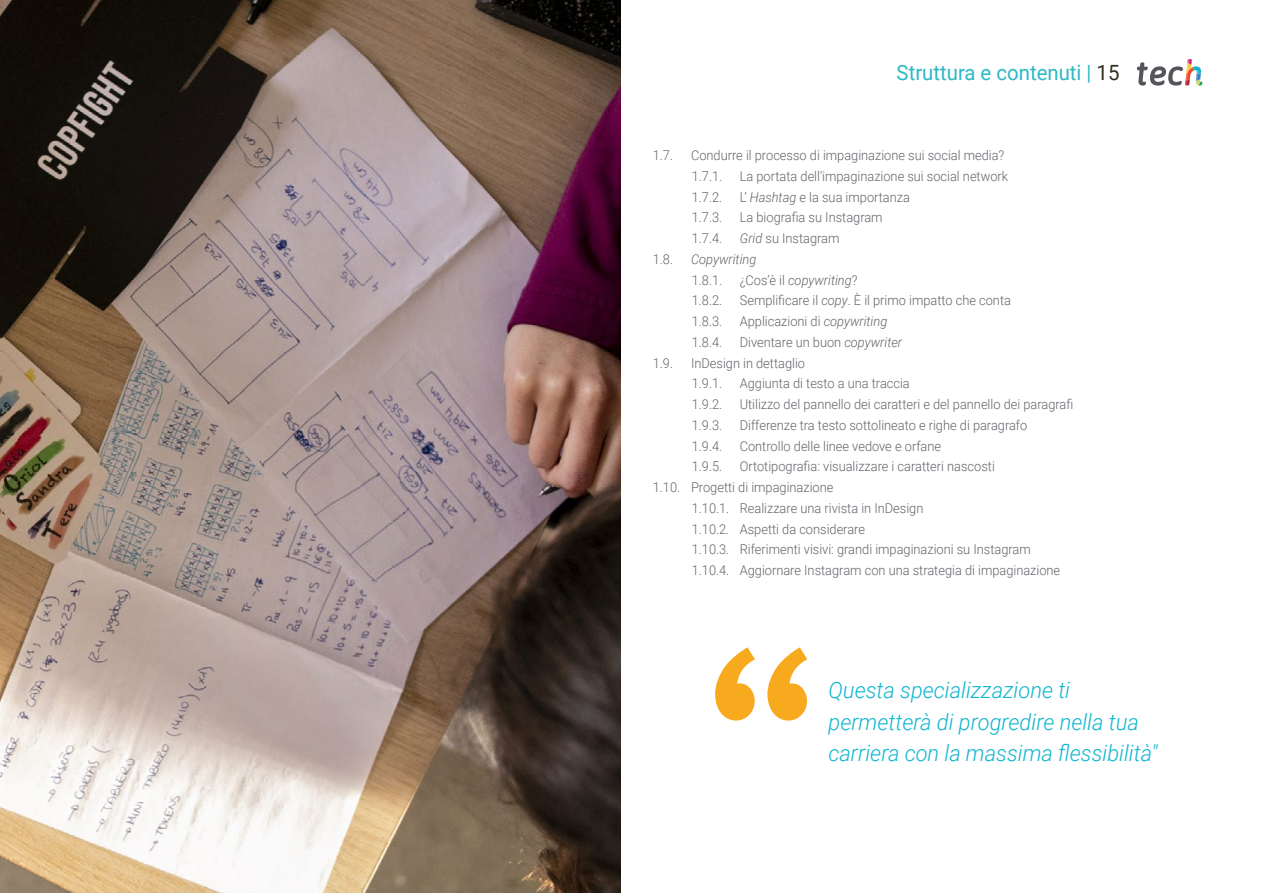
<style>
.page{position:relative;width:1263px;height:893px;background:#fff}
.page>*{position:absolute;margin:0;border:0;box-sizing:border-box;transform-origin:0 0}
.t1{font:italic 300 22.5px/31.5px "Roboto";color:#0fb6cf}
.t2{font:21px "Roboto";color:#2db8c5}
.t3{font:300 13.5px/20.7px "Roboto";color:#61646a;scale:.95 1}
.t4{font:italic 300 13.5px "Roboto";color:#61646a;scale:.95 1}
.s1{color:#312e20}
.s2{font-style:italic}
.s3{font-style:normal}
</style>
<div class="page">
<svg style="left:1137px;top:59px;width:65px;height:27px"></svg>
<svg style="left:715px;top:647px;width:92px;height:74px"></svg>
<img style="left:0;top:0;width:621px;height:893px">
<h2 class="t2" style="left:897px;top:57px;width:224px">Struttura e contenuti | <span class="s1">15</span></h2>
<p class="t3" style="left:653px;top:144px;width:23px">1.7.</p>
<p class="t3" style="left:691px;top:144px;width:331px">Condurre il processo di impaginazione sui social media?<br>1.7.1.</p>
<p class="t3" style="left:740px;top:165px;width:284px">La portata dell'impaginazione sui social network</p>
<p class="t3" style="left:692px;top:186px;width:34px">1.7.2.</p>
<p class="t3" style="left:740px;top:186px;width:181px">L’ <span class="s2">Hashtag</span> e la sua importanza</p>
<p class="t3" style="left:692px;top:207px;width:34px">1.7.3.</p>
<p class="t3" style="left:740px;top:207px;width:152px">La biografia su Instagram</p>
<p class="t3" style="left:692px;top:227px;width:34px">1.7.4.</p>
<p class="t3" style="left:740px;top:227px;width:107px"><span class="s2">Grid</span> su Instagram</p>
<p class="t3" style="left:653px;top:248px;width:23px">1.8.</p>
<p class="t4" style="left:691px;top:250px;width:70px">Copywriting</p>
<p class="t3" style="left:692px;top:269px;width:34px">1.8.1.</p>
<p class="t4" style="left:740px;top:270px;width:126px"><span class="s3">¿Cos’è il</span> copywriting<span class="s3">?</span></p>
<p class="t3" style="left:692px;top:290px;width:34px">1.8.2.</p>
<p class="t3" style="left:740px;top:290px;width:287px">Semplificare il <span class="s2">copy</span>. È il primo impatto che conta</p>
<p class="t3" style="left:692px;top:310px;width:34px">1.8.3.</p>
<p class="t3" style="left:740px;top:310px;width:157px">Applicazioni di <span class="s2">copywriting</span></p>
<p class="t3" style="left:692px;top:331px;width:34px">1.8.4.</p>
<p class="t3" style="left:740px;top:331px;width:172px">Diventare un buon <span class="s2">copywriter</span></p>
<p class="t3" style="left:653px;top:352px;width:23px">1.9.</p>
<p class="t3" style="left:691px;top:352px;width:122px">InDesign in dettaglio<br>1.9.1.</p>
<p class="t3" style="left:740px;top:373px;width:180px">Aggiunta di testo a una traccia</p>
<p class="t3" style="left:692px;top:393px;width:34px">1.9.2.</p>
<p class="t3" style="left:740px;top:393px;width:353px">Utilizzo del pannello dei caratteri e del pannello dei paragrafi</p>
<p class="t3" style="left:692px;top:414px;width:34px">1.9.3.</p>
<p class="t3" style="left:740px;top:414px;width:304px">Differenze tra testo sottolineato e righe di paragrafo</p>
<p class="t3" style="left:692px;top:435px;width:34px">1.9.4.</p>
<p class="t3" style="left:740px;top:435px;width:214px">Controllo delle linee vedove e orfane</p>
<p class="t3" style="left:692px;top:456px;width:34px">1.9.5.</p>
<p class="t3" style="left:740px;top:456px;width:270px">Ortotipografia: visualizzare i caratteri nascosti</p>
<p class="t3" style="left:653px;top:476px;width:192px">1.10. Progetti di impaginazione</p>
<p class="t3" style="left:692px;top:497px;width:245px">1.10.1. Realizzare una rivista in InDesign</p>
<p class="t3" style="left:692px;top:518px;width:184px">1.10.2. Aspetti da considerare</p>
<p class="t3" style="left:692px;top:539px;width:358px">1.10.3. Riferimenti visivi: grandi impaginazioni su Instagram</p>
<p class="t3" style="left:692px;top:559px;width:389px">1.10.4. Aggiornare Instagram con una strategia di impaginazione</p>
<h1 class="t1" style="left:828px;top:674px;width:330px">Questa specializzazione ti permetterà di progredire nella tua carriera con la massima flessibilità"</h1>
</div>
